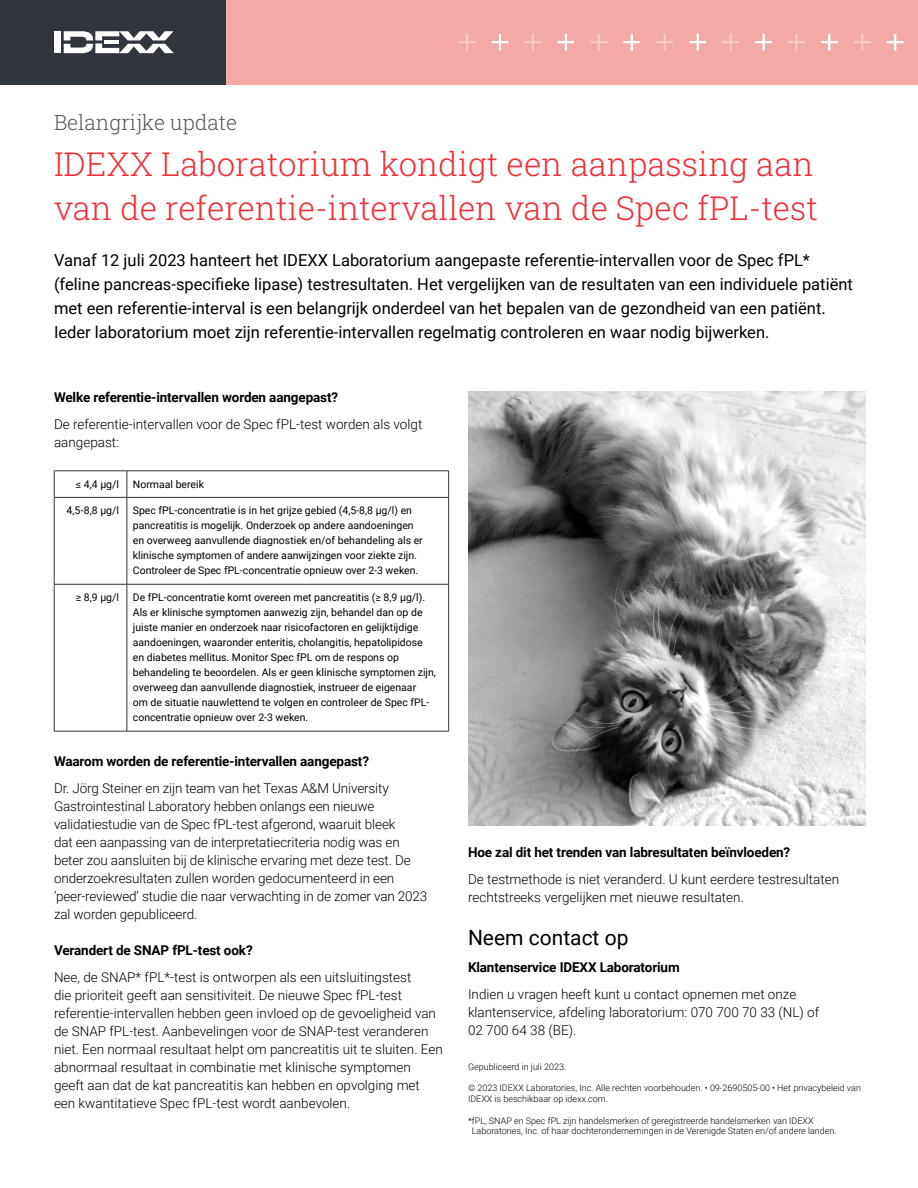
<style>
.page{position:relative;width:918px;height:1188px;background:#fff}
.page>*{position:absolute;margin:0;border:0;box-sizing:border-box;transform-origin:0 0}
.t1{font:300 33px/43.5px "Roboto Slab";color:#ee3138}
.t2{font:300 21px "Roboto Slab";color:#58595b}
.t3{font:21px "Roboto";color:#000}
.t4{font:16.5px/24px "Roboto";color:#000}
.t5{font:300 13.5px/18px "Roboto";color:#000}
.t6{font:10.5px/15px "Roboto";color:#000}
.t7{font:300 9px/10.8px "Roboto";color:#000}
.s1{font-weight:700}
</style>
<div class="page">
<div style="left:217px;top:0;width:701px;height:84px;background:#f4a9a7"></div>
<svg style="left:887px;top:34px;width:17px;height:17px"></svg>
<svg style="left:854px;top:34px;width:17px;height:17px"></svg>
<svg style="left:821px;top:34px;width:17px;height:17px"></svg>
<svg style="left:788px;top:34px;width:17px;height:17px"></svg>
<svg style="left:755px;top:34px;width:17px;height:17px"></svg>
<svg style="left:722px;top:34px;width:17px;height:17px"></svg>
<svg style="left:689px;top:34px;width:17px;height:17px"></svg>
<svg style="left:656px;top:34px;width:17px;height:17px"></svg>
<svg style="left:623px;top:34px;width:17px;height:17px"></svg>
<svg style="left:590px;top:34px;width:17px;height:17px"></svg>
<svg style="left:557px;top:34px;width:17px;height:17px"></svg>
<svg style="left:525px;top:34px;width:16px;height:17px"></svg>
<svg style="left:492px;top:34px;width:16px;height:17px"></svg>
<svg style="left:459px;top:34px;width:16px;height:17px"></svg>
<hr style="left:54px;top:471px;width:73px;height:1px;background:#31353d">
<svg style="left:54px;top:471px;width:1px;height:26px"></svg>
<hr style="left:127px;top:471px;width:322px;height:1px;background:#31353d">
<svg style="left:127px;top:471px;width:1px;height:26px"></svg>
<svg style="left:448px;top:471px;width:1px;height:26px"></svg>
<hr style="left:54px;top:497px;width:73px;height:1px;background:#31353d">
<hr style="left:54px;top:498px;width:1px;height:86px;background:#31353d">
<hr style="left:127px;top:497px;width:322px;height:1px;background:#31353d">
<hr style="left:127px;top:498px;width:1px;height:86px;background:#31353d">
<hr style="left:448px;top:498px;width:1px;height:86px;background:#31353d">
<hr style="left:54px;top:584px;width:73px;height:1px;background:#31353d">
<hr style="left:54px;top:584px;width:1px;height:147px;background:#31353d">
<hr style="left:127px;top:584px;width:322px;height:1px;background:#31353d">
<hr style="left:127px;top:584px;width:1px;height:147px;background:#31353d">
<hr style="left:448px;top:584px;width:1px;height:147px;background:#31353d">
<hr style="left:54px;top:731px;width:73px;height:1px;background:#31353d">
<hr style="left:127px;top:731px;width:322px;height:1px;background:#31353d">
<div style="left:0;top:0;width:226px;height:84px;background:#31353d"></div>
<div style="left:54px;top:31px;width:7px;height:22px;background:#fff"></div>
<svg style="left:64px;top:31px;width:110px;height:22px"></svg>
<img style="left:469px;top:392px;width:397px;height:434px">
<p class="t2" style="left:54px;top:108px;width:185px">Belangrijke update</p>
<p class="t1" style="left:54px;top:142px;width:766px">IDEXX Laboratorium kondigt een aanpassing aan van de referentie-intervallen van de Spec fPL-test</p>
<p class="t4" style="left:54px;top:248px;width:800px">Vanaf 12 juli 2023 hanteert het IDEXX Laboratorium aangepaste referentie-intervallen voor de Spec fPL* (feline pancreas-specifieke lipase) testresultaten. Het vergelijken van de resultaten van een individuele patiënt met een referentie-interval is een belangrijk onderdeel van het bepalen van de gezondheid van een patiënt.<br>Ieder laboratorium moet zijn referentie-intervallen regelmatig controleren en waar nodig bijwerken.</p>
<p class="t5" style="left:54px;top:383px;width:370px;line-height:27px"><span class="s1">Welke referentie-intervallen worden aangepast?<br></span>De referentie-intervallen voor de Spec fPL-test worden als volgt</p>
<p class="t5" style="left:54px;top:432px;width:67px">aangepast:</p>
<p class="t6" style="left:76px;top:476px;width:45px">≤ 4,4 µg/l</p>
<p class="t6" style="left:133px;top:477px;width:73px">Normaal bereik</p>
<p class="t6" style="left:67px;top:502px;width:54px">4,5-8,8 µg/l</p>
<p class="t6" style="left:133px;top:502px;width:291px">Spec fPL-concentratie is in het grijze gebied (4,5-8,8 μg/l) en pancreatitis is mogelijk. Onderzoek op andere aandoeningen en overweeg aanvullende diagnostiek en/of behandeling als er klinische symptomen of andere aanwijzingen voor ziekte zijn.<br>Controleer de Spec fPL-concentratie opnieuw over 2-3 weken.</p>
<p class="t6" style="left:76px;top:589px;width:45px">≥ 8,9 µg/l</p>
<p class="t6" style="left:133px;top:589px;width:305px">De fPL-concentratie komt overeen met pancreatitis (≥ 8,9 μg/l).<br>Als er klinische symptomen aanwezig zijn, behandel dan op de juiste manier en onderzoek naar risicofactoren en gelijktijdige aandoeningen, waaronder enteritis, cholangitis, hepatolipidose en diabetes mellitus. Monitor Spec fPL om de respons op behandeling te beoordelen. Als er geen klinische symptomen zijn, overweeg dan aanvullende diagnostiek, instrueer de eigenaar<br>om de situatie nauwlettend te volgen en controleer de Spec fPL&shy;concentratie opnieuw over 2-3 weken.</p>
<p class="t5" style="left:54px;top:747px;width:336px;line-height:27px"><span class="s1">Waarom worden de referentie-intervallen aangepast?<br></span>Dr. Jörg Steiner en zijn team van het Texas A&amp;M University</p>
<p class="t5" style="left:54px;top:797px;width:375px">Gastrointestinal Laboratory hebben onlangs een nieuwe validatiestudie van de Spec fPL-test afgerond, waaruit bleek<br>dat een aanpassing van de interpretatiecriteria nodig was en beter zou aansluiten bij de klinische ervaring met deze test. De onderzoekresultaten zullen worden gedocumenteerd in een ‘peer-reviewed’ studie die naar verwachting in de zomer van 2023 zal worden gepubliceerd.</p>
<p class="t5" style="left:54px;top:936px;width:359px;line-height:27px"><span class="s1">Verandert de SNAP fPL-test ook?<br></span>Nee, de SNAP* fPL*-test is ontworpen als een uitsluitingstest</p>
<p class="t5" style="left:54px;top:986px;width:390px">die prioriteit geeft aan sensitiviteit. De nieuwe Spec fPL-test referentie-intervallen hebben geen invloed op de gevoeligheid van de SNAP fPL-test. Aanbevelingen voor de SNAP-test veranderen niet. Een normaal resultaat helpt om pancreatitis uit te sluiten. Een abnormaal resultaat in combinatie met klinische symptomen geeft aan dat de kat pancreatitis kan hebben en opvolging met een kwantitatieve Spec fPL-test wordt aanbevolen.</p>
<p class="t5" style="left:468px;top:838px;width:373px;line-height:27px"><span class="s1">Hoe zal dit het trenden van labresultaten beïnvloeden?<br></span>De testmethode is niet veranderd. U kunt eerdere testresultaten</p>
<p class="t5" style="left:468px;top:888px;width:277px">rechtstreeks vergelijken met nieuwe resultaten.</p>
<p class="t3" style="left:468px;top:923px;width:162px">Neem contact op</p>
<p class="t5" style="left:468px;top:953px;width:330px;line-height:27px"><span class="s1">Klantenservice IDEXX Laboratorium<br></span>Indien u vragen heeft kunt u contact opnemen met onze</p>
<p class="t5" style="left:468px;top:1003px;width:353px">klantenservice, afdeling laboratorium: 070 700 70 33 (NL) of<br>02 700 64 38 (BE).</p>
<p class="t7" style="left:468px;top:1061px;width:100px">Gepubliceerd in juli 2023.</p>
<p class="t7" style="left:468px;top:1082px;width:394px">© 2023 IDEXX Laboratories, Inc. Alle rechten voorbehouden. • 09-2690505-00 • Het privacybeleid van<br>IDEXX is beschikbaar op idexx.com.</p>
<p class="t7" style="left:472px;top:1115px;width:366px;text-indent:-4px">*fPL, SNAP en Spec fPL zijn handelsmerken of geregistreerde handelsmerken van IDEXX<br>Laboratories, Inc. of haar dochterondernemingen in de Verenigde Staten en/of andere landen.</p>
</div>
